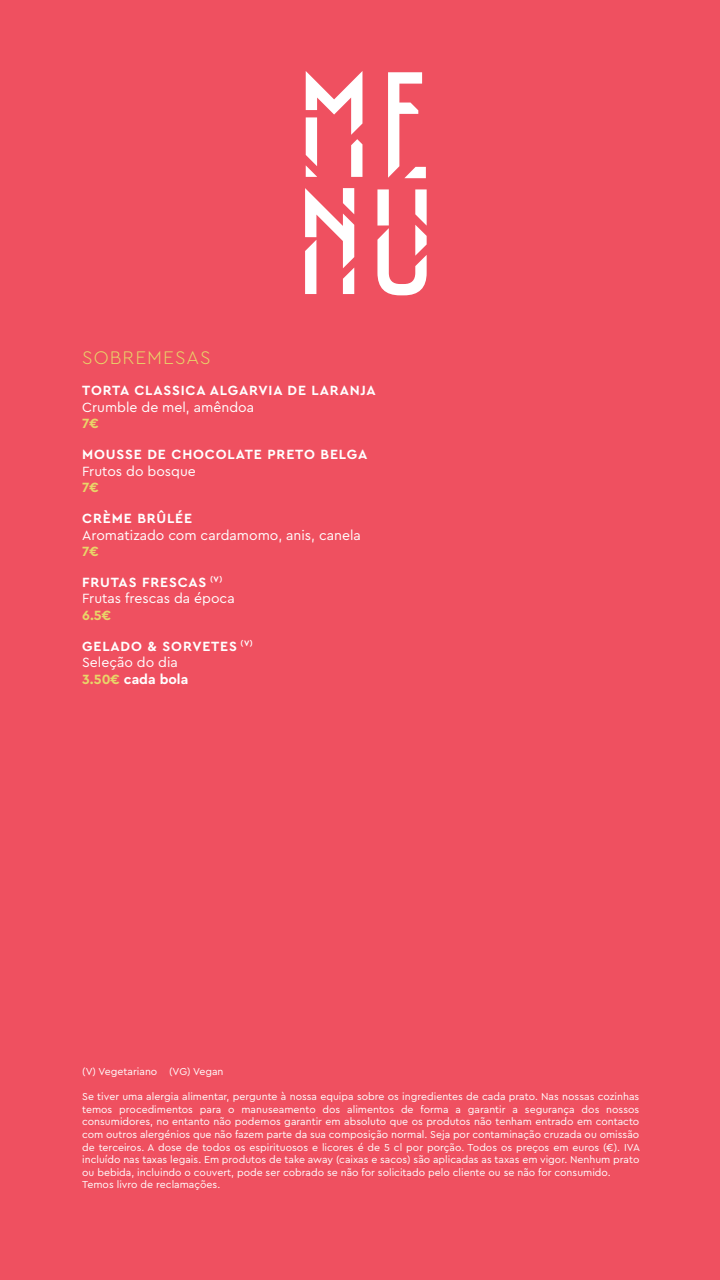
<style>
.page{position:relative;width:720px;height:1280px;background:#ef5060}
.page>*{position:absolute;margin:0;border:0;box-sizing:border-box;transform-origin:0 0}
.t1{font:300 19.1px "Cera Pro";letter-spacing:.055em;color:#e8d669}
.t2{font:700 14px/16.5px "Cera Pro";letter-spacing:.06em;color:#fff}
.t3{font:14px/16.4px "Cera Pro";color:#fff}
.t4{font:700 14px "Cera Pro";color:#e8d669}
.t5{font:10.5px/12.6px "Cera Pro";color:#fff}
.s1{font-weight:700}
.s2{font-weight:400}
.s3{color:#e8d669}
</style>
<div class="page">
<svg style="left:388px;top:72px;width:38px;height:106px"></svg>
<svg style="left:377px;top:189px;width:50px;height:106px"></svg>
<svg style="left:306px;top:71px;width:56px;height:106px"></svg>
<svg style="left:305px;top:188px;width:49px;height:106px"></svg>
<h1 class="t1" style="left:82px;top:345px;width:130px">SOBREMESAS</h1>
<h2 class="t2" style="left:82px;top:382px;width:295px">TORTA CLASSICA ALGARVIA DE LARANJA</h2>
<h2 class="t3" style="left:82px;top:398px;width:173px">Crumble de mel, amêndoa</h2>
<h2 class="t4" style="left:82px;top:414px;width:18px">7€</h2>
<h2 class="t2" style="left:82px;top:446px;width:287px">MOUSSE DE CHOCOLATE PRETO BELGA</h2>
<h2 class="t3" style="left:82px;top:462px;width:115px">Frutos do bosque</h2>
<h2 class="t4" style="left:82px;top:478px;width:18px">7€</h2>
<h2 class="t2" style="left:82px;top:510px;width:111px">CRÈME BRÛLÉE</h2>
<h2 class="t3" style="left:82px;top:526px;width:280px">Aromatizado com cardamomo, anis, canela</h2>
<h2 class="t4" style="left:82px;top:542px;width:18px">7€</h2>
<h2 class="t3" style="left:82px;top:573px;width:154px"><span class="s1">FRUTAS FRESCAS</span> <sup>(V)<br></sup>Frutas frescas da época</h2>
<h2 class="t4" style="left:82px;top:606px;width:31px">6.5€</h2>
<h2 class="t2" style="left:82px;top:637px;width:172px">GELADO &amp; SORVETES <sup>(V)<br></sup><span class="s2">Seleção do dia<br></span><span class="s3">3.50€</span> cada bola</h2>
<p class="t5" style="left:82px;top:1065px;width:143px">(V) Vegetariano (VG) Vegan</p>
<p class="t5" style="left:82px;top:1090px;width:559px">Se tiver uma alergia alimentar, pergunte à nossa equipa sobre os ingredientes de cada prato. Nas nossas cozinhas temos procedimentos para o manuseamento dos alimentos de forma a garantir a segurança dos nossos consumidores, no entanto não podemos garantir em absoluto que os produtos não tenham entrado em contacto com outros alergénios que não fazem parte da sua composição normal. Seja por contaminação cruzada ou omissão de terceiros. A dose de todos os espirituosos e licores é de 5 cl por porção. Todos os preços em euros (€). IVA incluído nas taxas legais. Em produtos de take away (caixas e sacos) são aplicadas as taxas em vigor. Nenhum prato ou bebida, incluindo o couvert, pode ser cobrado se não for solicitado pelo cliente ou se não for consumido.<br>Temos livro de reclamações.</p>
</div>
